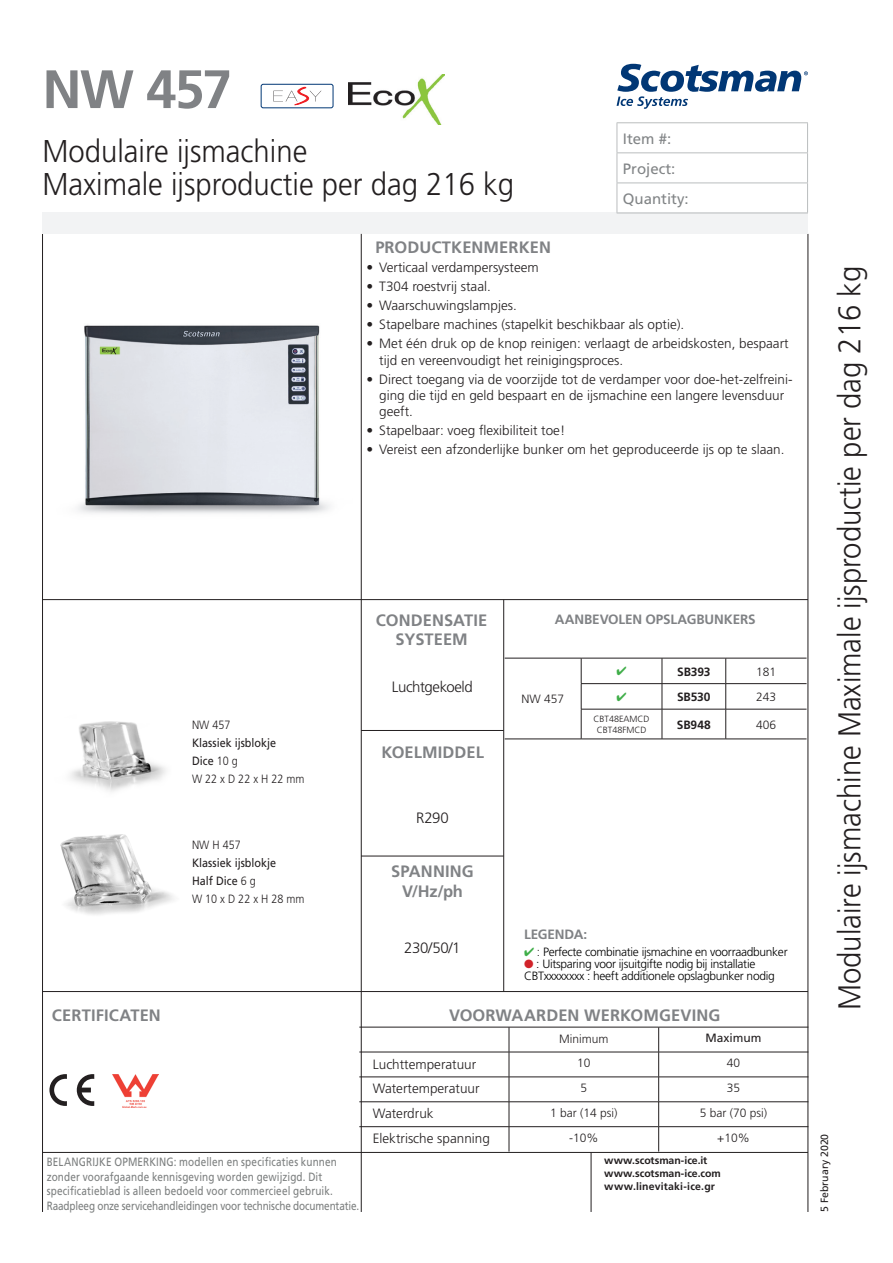
<style>
.page{position:relative;width:893px;height:1263px;background:#fff}
.page>*{position:absolute;margin:0;border:0;box-sizing:border-box;transform-origin:0 0}
.Note_fondo_pagina{font:700 54px "Frutiger";color:#808285}
.Sottotitolo{font:300 31.5px "Frutiger";color:#231f20;scale:.93 1}
.t1{font:700 16.5px/19.8px "Frutiger";letter-spacing:.005em;color:#808285;text-align:center}
.Note_fondo_pagina-2{font:300 15px "Frutiger";letter-spacing:-.025em;color:#231f20}
.t2{font:15px/30px "Frutiger";color:#818486}
.t3{font:300 13.5px/16.2px "Frutiger";color:#231f20}
.Note_fondo_pagina-3{font:700 13.5px "Frutiger";letter-spacing:-.01em;color:#808285}
.t4{font:12px/14.4px "Frutiger";letter-spacing:.01em;color:#7c7f7f;scale:.83 1}
.Tabella_testo_light{font:300 12px/12px "Frutiger";letter-spacing:-.025em;color:#000}
.t5{font:300 12px "Frutiger";color:#231f20}
.t6{font:12px "Frutiger";color:#231f20;scale:.9 1}
.t7{font:300 12px "Frutiger";color:#231f20;scale:.9 1}
.Note_fondo_pagina-4{font:700 12px "Frutiger";letter-spacing:-.01em;color:#231f20}
.t8{font:12px "Frutiger";color:#231f20}
.t9{font:700 10.5px/13px "Frutiger";color:#231f20}
.t10{font:10.5px "Frutiger";color:#231f20}
.t11{font:300 9px "Frutiger";color:#231f20}
.s1{font-weight:300}
.s2{color:#40ae49}
.s3{color:#231f20}
.s4{color:#d1232a}
</style>
<div class="page">
<hr style="left:42px;top:234px;width:1px;height:978px;background:#231f20">
<hr style="left:808px;top:234px;width:1px;height:978px;background:#231f20">
<svg style="left:617px;top:64px;width:191px;height:45px"></svg>
<div style="left:43px;top:213px;width:765px;height:21px;background:#f2f3f4"></div>
<hr style="left:43px;top:599px;width:765px;height:1px;background:#231f20">
<hr style="left:361px;top:730px;width:143px;height:1px;background:#231f20">
<hr style="left:361px;top:856px;width:143px;height:1px;background:#231f20">
<hr style="left:503px;top:600px;width:1px;height:391px;background:#231f20">
<hr style="left:43px;top:991px;width:765px;height:1px;background:#231f20">
<hr style="left:591px;top:1152px;width:1px;height:60px;background:#231f20">
<hr style="left:43px;top:1152px;width:765px;height:1px;background:#231f20">
<hr style="left:617px;top:122px;width:191px;height:1px;background:#babdbe">
<svg style="left:617px;top:123px;width:1px;height:29px"></svg>
<svg style="left:807px;top:123px;width:1px;height:29px"></svg>
<hr style="left:617px;top:152px;width:191px;height:1px;background:#babdbe">
<hr style="left:617px;top:153px;width:1px;height:30px;background:#babdbe">
<hr style="left:807px;top:153px;width:1px;height:30px;background:#babdbe">
<hr style="left:617px;top:183px;width:191px;height:1px;background:#babdbe">
<hr style="left:617px;top:183px;width:1px;height:30px;background:#babdbe">
<hr style="left:807px;top:183px;width:1px;height:30px;background:#babdbe">
<hr style="left:617px;top:213px;width:191px;height:1px;background:#babdbe">
<hr style="left:361px;top:234px;width:1px;height:978px;background:#231f20">
<hr style="left:581px;top:683px;width:81px;height:1px;background:#231f20">
<svg style="left:581px;top:659px;width:1px;height:50px"></svg>
<svg style="left:662px;top:659px;width:1px;height:50px"></svg>
<hr style="left:581px;top:709px;width:81px;height:1px;background:#231f20">
<hr style="left:581px;top:709px;width:1px;height:30px;background:#231f20">
<hr style="left:662px;top:709px;width:1px;height:30px;background:#231f20">
<hr style="left:505px;top:739px;width:76px;height:1px;background:#231f20">
<hr style="left:581px;top:739px;width:81px;height:1px;background:#231f20">
<hr style="left:662px;top:683px;width:64px;height:1px;background:#231f20">
<hr style="left:726px;top:683px;width:80px;height:1px;background:#231f20">
<svg style="left:725px;top:659px;width:1px;height:50px"></svg>
<hr style="left:662px;top:709px;width:64px;height:1px;background:#231f20">
<hr style="left:726px;top:709px;width:80px;height:1px;background:#231f20">
<hr style="left:725px;top:709px;width:1px;height:30px;background:#231f20">
<hr style="left:662px;top:739px;width:64px;height:1px;background:#231f20">
<hr style="left:726px;top:739px;width:80px;height:1px;background:#231f20">
<hr style="left:505px;top:658px;width:76px;height:1px;background:#231f20">
<hr style="left:581px;top:658px;width:81px;height:1px;background:#231f20">
<hr style="left:662px;top:658px;width:64px;height:1px;background:#231f20">
<hr style="left:726px;top:658px;width:80px;height:1px;background:#231f20">
<img style="left:77px;top:325px;width:253px;height:189px">
<div style="left:261px;top:84px;width:72px;height:24px;border:1px solid #013775;border-radius:2px"></div>
<svg style="left:273px;top:87px;width:48px;height:19px"></svg>
<img style="left:348px;top:75px;width:96px;height:49px">
<hr style="left:359px;top:1077px;width:150px;height:1px;background:#231f20">
<hr style="left:509px;top:1077px;width:150px;height:1px;background:#231f20">
<hr style="left:659px;top:1077px;width:149px;height:1px;background:#231f20">
<hr style="left:359px;top:1101px;width:150px;height:1px;background:#231f20">
<hr style="left:509px;top:1101px;width:150px;height:1px;background:#231f20">
<hr style="left:659px;top:1101px;width:149px;height:1px;background:#231f20">
<hr style="left:359px;top:1126px;width:150px;height:1px;background:#231f20">
<hr style="left:509px;top:1126px;width:150px;height:1px;background:#231f20">
<hr style="left:659px;top:1126px;width:149px;height:1px;background:#231f20">
<svg style="left:509px;top:1028px;width:1px;height:123px"></svg>
<svg style="left:658px;top:1028px;width:1px;height:123px"></svg>
<hr style="left:359px;top:1052px;width:150px;height:1px;background:#231f20">
<hr style="left:509px;top:1052px;width:150px;height:1px;background:#231f20">
<hr style="left:659px;top:1052px;width:149px;height:1px;background:#231f20">
<hr style="left:359px;top:1027px;width:150px;height:1px;background:#231f20">
<hr style="left:509px;top:1027px;width:150px;height:1px;background:#231f20">
<hr style="left:659px;top:1027px;width:149px;height:1px;background:#231f20">
<svg style="left:77px;top:1074px;width:17px;height:32px"></svg>
<svg style="left:49px;top:1074px;width:18px;height:32px"></svg>
<img style="left:112px;top:1074px;width:47px;height:34px">
<img style="left:70px;top:721px;width:96px;height:71px">
<img style="left:60px;top:834px;width:114px;height:81px">
<p class="Note_fondo_pagina" style="left:43px;top:58px;width:191px">NW 457</p>
<p class="Sottotitolo" style="left:43px;top:134px;width:286px">Modulaire ijsmachine</p>
<p class="Sottotitolo" style="left:43px;top:167px;width:509px">Maximale ijsproductie per dag 216 kg</p>
<p class="t1" style="left:375px;top:237px;width:177px">PRODUCTKENMERKEN</p>
<p class="t2" style="left:623px;top:123px;width:67px">Item #:<br>Project:<br>Quantity:</p>
<p class="t3" style="left:367px;top:259px;width:174px">• Verticaal verdampersysteem</p>
<p class="t3" style="left:367px;top:278px;width:126px">• T304 roestvrij staal.</p>
<p class="t3" style="left:367px;top:297px;width:152px">• Waarschuwingslampjes.</p>
<p class="t3" style="left:367px;top:317px;width:319px">• Stapelbare machines (stapelkit beschikbaar als optie).</p>
<p class="t3" style="left:379px;top:336px;width:411px;text-indent:-13px">• Met één druk op de knop reinigen: verlaagt de arbeidskosten, bespaart tijd en vereenvoudigt het reinigingsproces.</p>
<p class="t3" style="left:379px;top:371px;width:415px;text-indent:-13px">• Direct toegang via de voorzijde tot de verdamper voor doe-het-zelfreini&shy;ging die tijd en geld bespaart en de ijsmachine een langere levensduur geeft.</p>
<p class="t3" style="left:367px;top:422px;width:200px">• Stapelbaar: voeg flexibiliteit toe!</p>
<p class="t3" style="left:367px;top:442px;width:419px">• Vereist een afzonderlijke bunker om het geproduceerde ijs op te slaan.</p>
<p class="t7" style="left:192px;top:718px;width:44px">NW 457</p>
<p class="t6" style="left:192px;top:736px;width:95px">Klassiek ijsblokje</p>
<p class="t6" style="left:192px;top:754px;width:52px">Dice <span class="s1">10 g</span></p>
<p class="t7" style="left:192px;top:772px;width:126px">W 22 x D 22 x H 22 mm</p>
<p class="t7" style="left:192px;top:838px;width:56px">NW H 457</p>
<p class="t6" style="left:192px;top:856px;width:95px">Klassiek ijsblokje</p>
<p class="t6" style="left:192px;top:874px;width:72px">Half Dice <span class="s1">6 g</span></p>
<p class="t7" style="left:192px;top:892px;width:126px">W 10 x D 22 x H 28 mm</p>
<p class="t1" style="left:52px;top:1005px;width:110px">CERTIFICATEN</p>
<p class="t1" style="left:376px;top:610px;width:113px">CONDENSATIE<br>SYSTEEM</p>
<p class="Note_fondo_pagina-2" style="left:392px;top:678px;width:82px">Luchtgekoeld</p>
<p class="t1" style="left:381px;top:742px;width:104px">KOELMIDDEL</p>
<p class="Note_fondo_pagina-2" style="left:416px;top:809px;width:34px">R290</p>
<p class="t1" style="left:391px;top:861px;width:84px">SPANNING<br>V/Hz/ph</p>
<p class="Note_fondo_pagina-2" style="left:404px;top:939px;width:58px">230/50/1</p>
<p class="Note_fondo_pagina-3" style="left:555px;top:612px;width:202px">AANBEVOLEN OPSLAGBUNKERS</p>
<p class="t5" style="left:522px;top:692px;width:44px">NW 457</p>
<p class="t11" style="left:594px;top:714px;width:58px">CBT48EAMCD</p>
<p class="t11" style="left:597px;top:725px;width:51px">CBT48FMCD</p>
<p class="Note_fondo_pagina-4" style="left:677px;top:664px;width:35px">SB393</p>
<p class="t5" style="left:756px;top:665px;width:22px">181</p>
<p class="Note_fondo_pagina-4" style="left:677px;top:690px;width:35px">SB530</p>
<p class="t5" style="left:756px;top:690px;width:22px">243</p>
<p class="Note_fondo_pagina-4" style="left:677px;top:717px;width:35px">SB948</p>
<p class="t5" style="left:756px;top:718px;width:22px">406</p>
<p class="Note_fondo_pagina-3" style="left:524px;top:927px;width:65px">LEGENDA:</p>
<p class="Tabella_testo_light" style="left:524px;top:945px;width:265px"><span class="s2">✔</span> <span class="s3">:</span> Perfecte combinatie ijsmachine en voorraadbunker</p>
<p class="Tabella_testo_light" style="left:524px;top:957px;width:252px"><span class="s4">●</span> : Uitsparing voor ijsuitgifte nodig bij installatie<br>CBTxxxxxxxx : heeft additionele opslagbunker nodig</p>
<p class="t1" style="left:449px;top:1005px;width:273px">VOORWAARDEN WERKOMGEVING</p>
<p class="t5" style="left:559px;top:1031px;width:51px">Minimum</p>
<p class="t8" style="left:705px;top:1031px;width:58px">Maximum</p>
<p class="t3" style="left:373px;top:1056px;width:105px">Luchttemperatuur</p>
<p class="t5" style="left:577px;top:1056px;width:15px">10</p>
<p class="t5" style="left:727px;top:1056px;width:15px">40</p>
<p class="t3" style="left:373px;top:1081px;width:108px">Watertemperatuur</p>
<p class="t5" style="left:580px;top:1081px;width:8px">5</p>
<p class="t5" style="left:727px;top:1081px;width:15px">35</p>
<p class="t3" style="left:373px;top:1105px;width:62px">Waterdruk</p>
<p class="t5" style="left:550px;top:1106px;width:69px">1 bar (14 psi)</p>
<p class="t5" style="left:700px;top:1106px;width:69px">5 bar (70 psi)</p>
<p class="t3" style="left:373px;top:1130px;width:119px">Elektrische spanning</p>
<p class="t5" style="left:569px;top:1131px;width:31px">-10%</p>
<p class="t5" style="left:717px;top:1131px;width:34px">+10%</p>
<p class="t4" style="left:47px;top:1155px;width:378px">BELANGRIJKE OPMERKING: modellen en specificaties kunnen zonder voorafgaande kennisgeving worden gewijzigd. Dit specificatieblad is alleen bedoeld voor commercieel gebruik.<br>Raadpleeg onze servicehandleidingen voor technische documentatie.</p>
<p class="t9" style="left:604px;top:1154px;width:118px">www.scotsman-ice.it www.scotsman-ice.com www.linevitaki-ice.gr</p>
<p class="Sottotitolo" style="left:832px;top:1010px;width:802px;rotate:-90deg">Modulaire ijsmachine Maximale ijsproductie per dag 216 kg</p>
<p class="t10" style="left:818px;top:1212px;width:80px;rotate:-90deg">5 February 2020</p>
</div>
